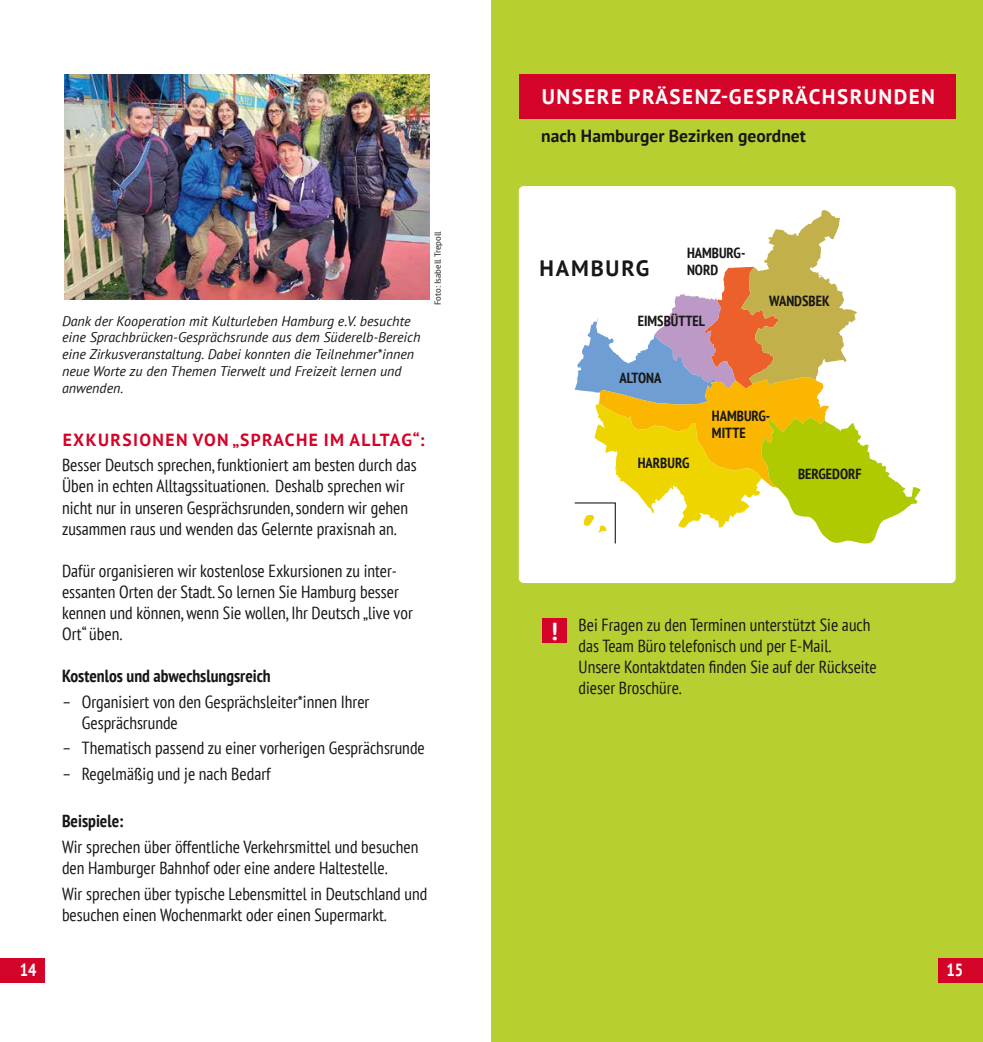
<style>
.page{position:relative;width:983px;height:1042px;background:#fff}
.page>*{position:absolute;margin:0;border:0;box-sizing:border-box;transform-origin:0 0}
.t1{font:700 24.5px "PT Sans";color:#fff}
.t2{font:700 22.22px "PT Sans";letter-spacing:.08em;color:#181716}
.t3{font:700 21px "PT Sans";letter-spacing:.07em;color:#fff}
.t4{font:condensed 17.5px/21px "PT Sans";color:#181716}
.t5{font:700 condensed 17.5px "PT Sans";color:#181716}
.t6{font:700 17.5px "PT Sans";letter-spacing:.08em;color:#d40328}
.t7{font:700 17.5px "PT Sans";color:#181716}
.t8{font:700 condensed 17.5px "PT Sans";color:#fff}
.t9{font:700 condensed 14.7px/17.7px "PT Sans";color:#181716}
.t10{font:italic 14px/16.8px "PT Sans";color:#181716}
.t11{font:8.75px "PT Sans";color:#181716}
</style>
<div class="page">
<div style="left:491px;top:0;width:491px;height:1042px;background:#b8cf32"></div>
<div style="left:518px;top:186px;width:437px;height:397px;background:#fff;border-radius:5px"></div>
<div style="left:0;top:957px;width:45px;height:25px;background:#d40328"></div>
<div style="left:938px;top:957px;width:44px;height:25px;background:#d40328"></div>
<div style="left:518px;top:74px;width:437px;height:45px;background:#d40328"></div>
<img style="left:64px;top:74px;width:365px;height:225px">
<div style="left:542px;top:618px;width:24px;height:25px;background:#d40328"></div>
<svg style="left:574px;top:210px;width:346px;height:334px"></svg>
<p class="t10" style="left:62px;top:312px;width:360px">Dank der Kooperation mit Kulturleben Hamburg e.V. besuchte eine Sprachbrücken-Gesprächsrunde aus dem Süderelb-Bereich eine Zirkusveranstaltung. Dabei konnten die Teilnehmer*innen neue Worte zu den Themen Tierwelt und Freizeit lernen und anwenden.</p>
<p class="t6" style="left:63px;top:428px;width:363px">EXKURSIONEN VON „SPRACHE IM ALLTAG“:</p>
<p class="t4" style="left:62px;top:454px;width:356px">Besser Deutsch sprechen, funktioniert am besten durch das Üben in echten Alltagssituationen. Deshalb sprechen wir nicht nur in unseren Gesprächsrunden, sondern wir gehen zusammen raus und wenden das Gelernte praxisnah an.</p>
<p class="t4" style="left:62px;top:559px;width:352px">Dafür organisieren wir kostenlose Exkursionen zu inter&shy;essanten Orten der Stadt. So lernen Sie Hamburg besser kennen und können, wenn Sie wollen, Ihr Deutsch „live vor Ort“ üben.</p>
<p class="t5" style="left:62px;top:664px;width:210px">Kostenlos und abwechslungsreich</p>
<p class="t4" style="left:82px;top:690px;width:289px;text-indent:-20px">– Organisiert von den Gesprächsleiter*innen Ihrer<br>Gesprächsrunde</p>
<p class="t4" style="left:62px;top:737px;width:364px">– Thematisch passend zu einer vorherigen Gesprächsrunde</p>
<p class="t4" style="left:62px;top:763px;width:210px">– Regelmäßig und je nach Bedarf</p>
<p class="t5" style="left:62px;top:809px;width:63px">Beispiele:</p>
<p class="t4" style="left:62px;top:836px;width:358px">Wir sprechen über öffentliche Verkehrsmittel und besuchen den Hamburger Bahnhof oder eine andere Haltestelle.</p>
<p class="t4" style="left:62px;top:883px;width:367px">Wir sprechen über typische Lebensmittel in Deutschland und besuchen einen Wochenmarkt oder einen Supermarkt.</p>
<p class="t11" style="left:432px;top:305px;width:75px;rotate:-90deg">Foto: Isabell Trepoll</p>
<p class="t3" style="left:542px;top:83px;width:394px">UNSERE PRÄSENZ-GESPRÄCHSRUNDEN</p>
<p class="t7" style="left:541px;top:124px;width:266px">nach Hamburger Bezirken geordnet</p>
<p class="t2" style="left:539px;top:253px;width:111px">HAMBURG</p>
<p class="t9" style="left:687px;top:243px;width:60px">HAMBURG-<br>NORD</p>
<p class="t9" style="left:637px;top:311px;width:69px">EIMSBÜTTEL</p>
<p class="t9" style="left:619px;top:368px;width:43px">ALTONA</p>
<p class="t9" style="left:768px;top:292px;width:62px">WANDSBEK</p>
<p class="t9" style="left:637px;top:453px;width:53px">HARBURG</p>
<p class="t9" style="left:711px;top:406px;width:60px">HAMBURG-<br>MITTE</p>
<p class="t9" style="left:798px;top:465px;width:65px">BERGEDORF</p>
<h1 class="t1" style="left:550px;top:615px;width:9px">!</h1>
<p class="t4" style="left:578px;top:614px;width:299px">Bei Fragen zu den Terminen unterstützt Sie auch das Team Büro telefonisch und per E-Mail.<br>Unsere Kontaktdaten finden Sie auf der Rückseite dieser Broschüre.</p>
<p class="t8" style="left:20px;top:957px;width:18px">14</p>
<p class="t8" style="left:946px;top:957px;width:18px">15</p>
</div>
